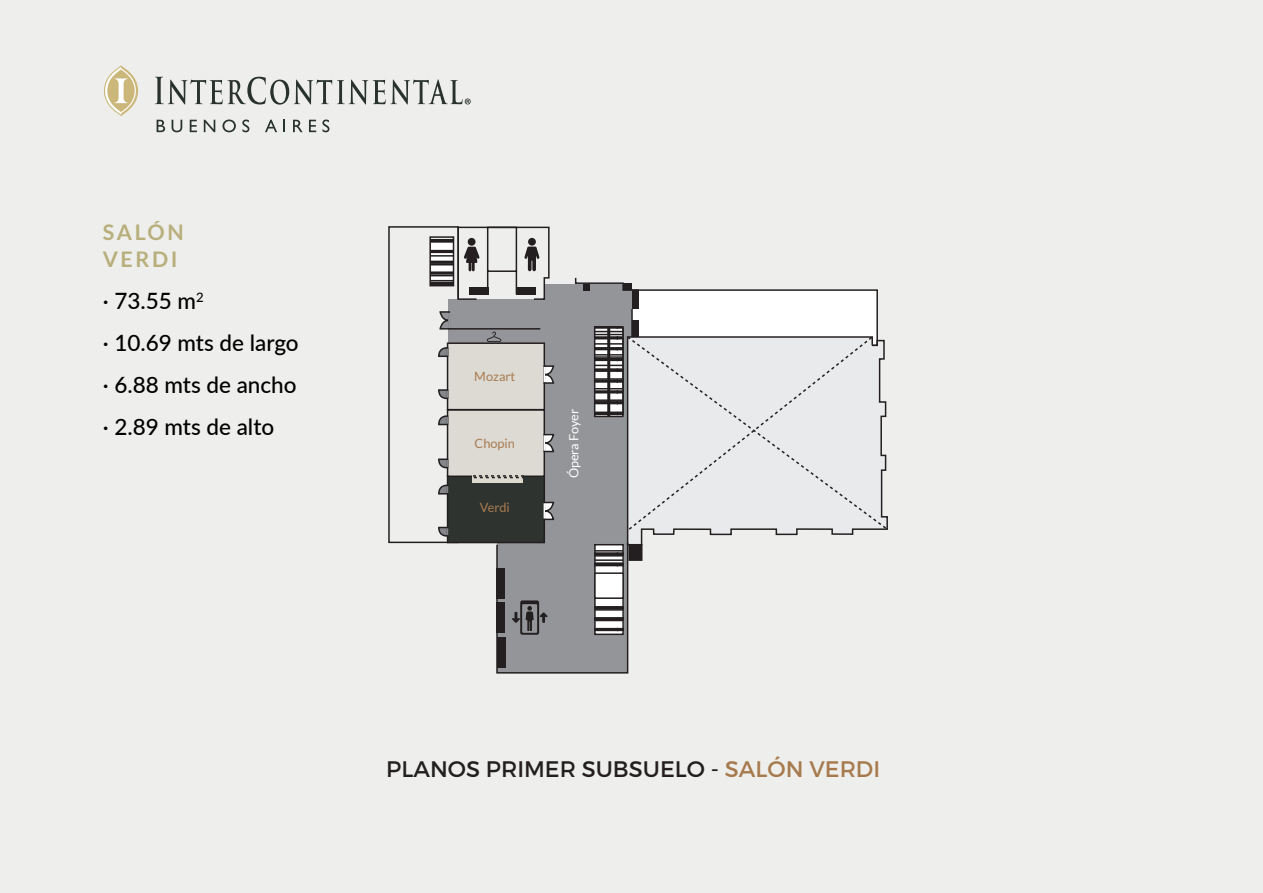
<style>
.page{position:relative;width:1263px;height:893px;background:#eeefec}
.page>*{position:absolute;margin:0;border:0;box-sizing:border-box;transform-origin:0 0}
.t1{font:500 22.5px/42px "Lato";color:#000001}
.t2{font:22.5px "Montserrat";color:#231f20}
.t3{font:700 21.6px/27.2px "Lato";letter-spacing:.12em;color:#b9af7d}
.t4{font:12.75px "Lato";color:#a97b50}
.t5{font:12.75px "Lato";letter-spacing:-.005em;color:#fff}
.s1{color:#a77a4d}
</style>
<div class="page">
<div style="left:388px;top:226px;width:71px;height:317px;border:2px solid #231f20"></div>
<div style="left:449px;top:299px;width:186px;height:244px;background:#939598"></div>
<div style="left:631px;top:289px;width:247px;height:57px;background:#fff;border:2px solid #231f20"></div>
<svg style="left:626px;top:531px;width:228px;height:15px"></svg>
<div style="left:628px;top:544px;width:14px;height:17px;background:#231f20"></div>
<div style="left:544px;top:284px;width:88px;height:24px;background:#939598"></div>
<svg style="left:574px;top:277px;width:66px;height:15px"></svg>
<div style="left:632px;top:320px;width:7px;height:17px;background:#231f20"></div>
<div style="left:632px;top:290px;width:7px;height:18px;background:#231f20"></div>
<div style="left:583px;top:284px;width:7px;height:6px;background:#231f20"></div>
<div style="left:623px;top:283px;width:9px;height:7px;background:#231f20"></div>
<div style="left:447px;top:475px;width:98px;height:68px;background:#2e332f;border:2px solid #231f20"></div>
<div style="left:447px;top:409px;width:98px;height:68px;background:#dcdad3;border:2px solid #231f20"></div>
<div style="left:447px;top:342px;width:98px;height:68px;background:#dcdad3;border:2px solid #231f20"></div>
<svg style="left:543px;top:433px;width:12px;height:20px"></svg>
<svg style="left:543px;top:365px;width:12px;height:19px"></svg>
<svg style="left:543px;top:501px;width:12px;height:20px"></svg>
<svg style="left:438px;top:484px;width:11px;height:11px"></svg>
<svg style="left:438px;top:415px;width:11px;height:11px"></svg>
<svg style="left:438px;top:347px;width:11px;height:11px"></svg>
<svg style="left:439px;top:310px;width:11px;height:20px"></svg>
<svg style="left:594px;top:326px;width:30px;height:91px;background:#9a9899"></svg>
<svg style="left:595px;top:331px;width:28px;height:4px"></svg>
<hr style="left:595px;top:354px;width:28px;height:2px;background:#231f20">
<hr style="left:595px;top:343px;width:28px;height:2px;background:#231f20">
<hr style="left:595px;top:391px;width:28px;height:2px;background:#231f20">
<hr style="left:595px;top:399px;width:28px;height:2px;background:#231f20">
<svg style="left:595px;top:402px;width:28px;height:1px"></svg>
<svg style="left:595px;top:412px;width:28px;height:1px"></svg>
<svg style="left:595px;top:365px;width:28px;height:1px"></svg>
<hr style="left:595px;top:378px;width:28px;height:2px;background:#231f20">
<svg style="left:595px;top:388px;width:28px;height:1px"></svg>
<hr style="left:595px;top:356px;width:28px;height:2px;background:#231f20">
<hr style="left:595px;top:359px;width:28px;height:2px;background:#231f20">
<hr style="left:595px;top:368px;width:28px;height:2px;background:#231f20">
<hr style="left:607px;top:326px;width:3px;height:90px;background:#231f20">
<hr style="left:449px;top:328px;width:91px;height:2px;background:#231f20">
<svg style="left:626px;top:335px;width:262px;height:196px"></svg>
<svg style="left:627px;top:335px;width:247px;height:196px"></svg>
<div style="left:472px;top:473px;width:51px;height:9px;background:#dbd9d0"></div>
<svg style="left:438px;top:388px;width:11px;height:12px"></svg>
<svg style="left:438px;top:458px;width:11px;height:11px"></svg>
<svg style="left:438px;top:526px;width:11px;height:11px"></svg>
<div style="left:429px;top:236px;width:25px;height:50px;background:#7e7c7c"></div>
<svg style="left:430px;top:226px;width:120px;height:75px"></svg>
<svg style="left:470px;top:475px;width:54px;height:3px"></svg>
<svg style="left:495px;top:541px;width:134px;height:133px;background:#8c8d8f"></svg>
<svg style="left:487px;top:332px;width:14px;height:10px"></svg>
<svg style="left:104px;top:65px;width:34px;height:51px"></svg>
<svg style="left:105px;top:67px;width:31px;height:48px"></svg>
<svg style="left:157px;top:120px;width:8px;height:12px"></svg>
<svg style="left:172px;top:120px;width:10px;height:12px"></svg>
<svg style="left:190px;top:120px;width:7px;height:12px"></svg>
<svg style="left:204px;top:120px;width:11px;height:12px"></svg>
<svg style="left:222px;top:120px;width:14px;height:12px"></svg>
<svg style="left:242px;top:120px;width:7px;height:12px"></svg>
<svg style="left:265px;top:120px;width:12px;height:12px"></svg>
<svg style="left:283px;top:120px;width:2px;height:12px"></svg>
<svg style="left:293px;top:120px;width:10px;height:12px"></svg>
<svg style="left:309px;top:120px;width:7px;height:12px"></svg>
<svg style="left:322px;top:120px;width:7px;height:12px"></svg>
<svg style="left:155px;top:77px;width:316px;height:28px"></svg>
<p class="t3" style="left:103px;top:218px;width:82px">SALÓN<br>VERDI</p>
<p class="t1" style="left:103px;top:279px;width:197px">· 73.55 m<sup>2<br></sup>· 10.69 mts de largo · 6.88 mts de ancho · 2.89 mts de alto</p>
<p class="t4" style="left:474px;top:369px;width:43px">Mozart</p>
<p class="t4" style="left:475px;top:436px;width:42px">Chopin</p>
<p class="t4" style="left:480px;top:500px;width:32px">Verdi</p>
<p class="t5" style="left:567px;top:478px;width:71px;rotate:-90deg">Ópera Foyer</p>
<p class="t2" style="left:386px;top:756px;width:495px">PLANOS PRIMER SUBSUELO - <span class="s1">SALÓN VERDI</span></p>
</div>
